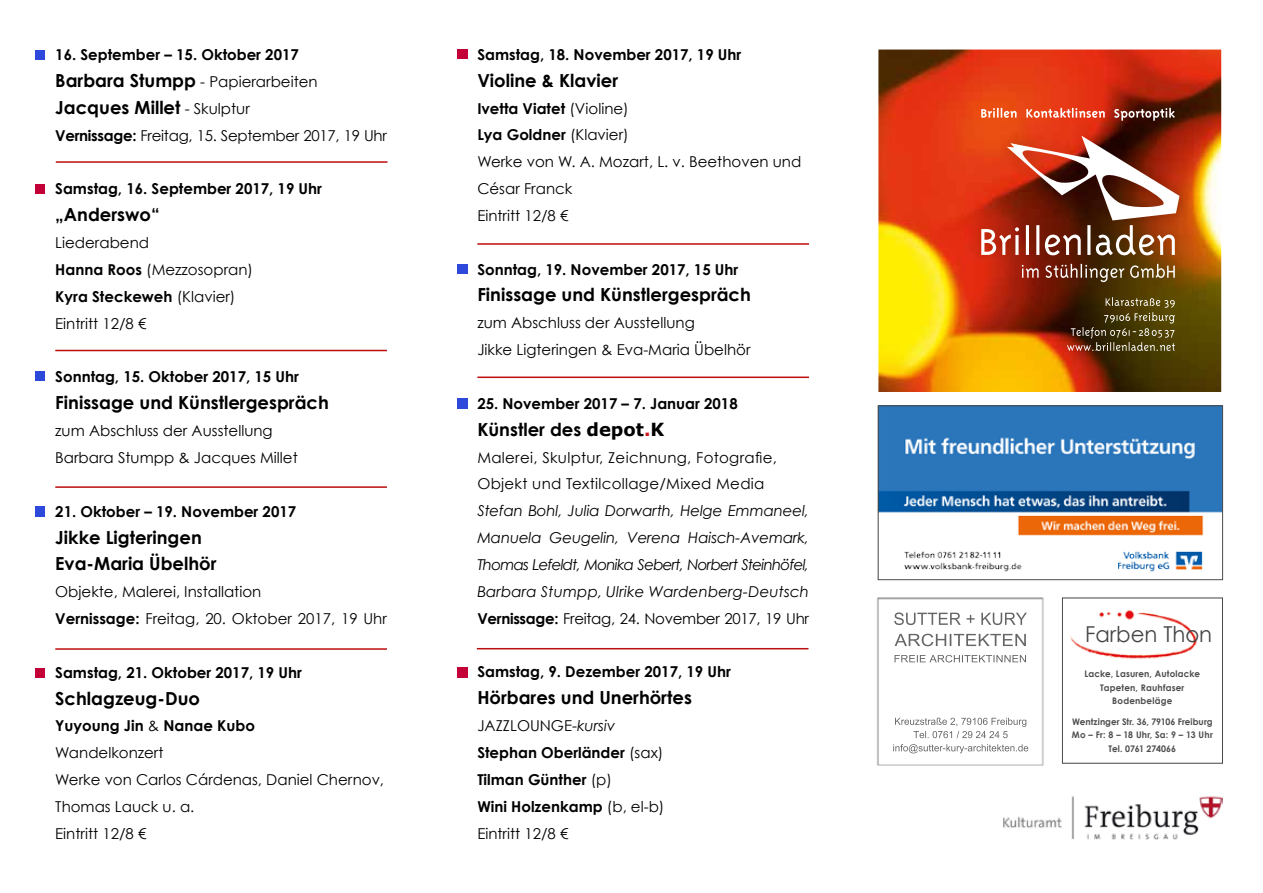
<style>
.page{position:relative;width:1263px;height:893px;background:#fff}
.page>*{position:absolute;margin:0;border:0;box-sizing:border-box;transform-origin:0 0}
.t1{font:21.9px "Century Gothic";color:#454444}
.t2{font:700 18px/26.8px "Century Gothic";color:#000}
.t3{font:15px/26.8px "Century Gothic";color:#000}
.t4{font:700 15px/26.8px "Century Gothic";color:#000}
.t5{font:italic 15px/26.8px "Century Gothic";letter-spacing:.01em;color:#000;text-align:justify}
.t6{font:15px/26.8px "Century Gothic";letter-spacing:.02em;color:#000}
.t7{font:15px "Century Gothic";letter-spacing:-.02em;color:#000}
.t8{font:700 9.15px/13.2px "Century Gothic";letter-spacing:.015em;color:#4d4d4c;text-align:center}
.s1{font-size:18px}
.s2{font-weight:400}
.s3{font-weight:400;font-size:15px}
.s4{font-weight:700}
.s5{font-family:"Verdana"}
.s6{font-family:"Verdana";color:#cd171a}
.s7{font-weight:700;font-style:normal}
.s8{font-style:normal}
.s9{font-weight:400;font-style:italic}
</style>
<div class="page">
<img style="left:878px;top:50px;width:343px;height:342px">
<img style="left:967px;top:123px;width:226px;height:173px">
<svg style="left:981px;top:136px;width:198px;height:146px"></svg>
<svg style="left:1067px;top:297px;width:108px;height:54px"></svg>
<svg style="left:981px;top:108px;width:194px;height:13px"></svg>
<hr style="left:55px;top:486px;width:332px;height:2px;background:#bd0e0d">
<hr style="left:55px;top:350px;width:332px;height:1px;background:#bd0e0d">
<hr style="left:56px;top:161px;width:331px;height:2px;background:#bd0e0d">
<hr style="left:55px;top:648px;width:332px;height:2px;background:#bd0e0d">
<hr style="left:477px;top:243px;width:332px;height:2px;background:#bd0e0d">
<hr style="left:477px;top:377px;width:332px;height:1px;background:#bd0e0d">
<hr style="left:477px;top:648px;width:331px;height:1px;background:#bd0e0d">
<svg style="left:35px;top:51px;width:9px;height:9px"></svg>
<svg style="left:35px;top:507px;width:10px;height:9px"></svg>
<svg style="left:458px;top:399px;width:9px;height:9px"></svg>
<svg style="left:458px;top:264px;width:9px;height:10px"></svg>
<svg style="left:35px;top:669px;width:10px;height:9px"></svg>
<svg style="left:35px;top:184px;width:9px;height:10px"></svg>
<img style="left:877px;top:597px;width:167px;height:169px">
<img style="left:894px;top:612px;width:133px;height:13px">
<img style="left:937px;top:718px;width:50px;height:7px">
<img style="left:943px;top:731px;width:51px;height:7px">
<img style="left:900px;top:744px;width:122px;height:9px">
<svg style="left:1024px;top:746px;width:4px;height:5px"></svg>
<img style="left:894px;top:634px;width:132px;height:12px">
<img style="left:901px;top:655px;width:125px;height:7px">
<img style="left:880px;top:408px;width:341px;height:164px">
<div style="left:878px;top:406px;width:345px;height:174px;border:1px solid #4d4d4c"></div>
<img style="left:1003px;top:796px;width:220px;height:44px">
<svg style="left:35px;top:372px;width:9px;height:9px"></svg>
<svg style="left:458px;top:50px;width:9px;height:9px"></svg>
<svg style="left:458px;top:668px;width:9px;height:9px"></svg>
<div style="left:1062px;top:598px;width:161px;height:165px;border:1px solid #474746"></div>
<img style="left:1070px;top:609px;width:127px;height:50px">
<p class="t4" style="left:55px;top:41px;width:264px">16. September – 15. Oktober 2017<br><span class="s1">Barbara Stumpp</span> <span class="s2">- Papierarbeiten</span></p>
<p class="t2" style="left:55px;top:93px;width:196px">Jacques Millet <span class="s3">- Skulptur</span></p>
<p class="t7" style="left:55px;top:126px;width:333px"><span class="s4">Vernissage:</span> Freitag, 15. September 2017, 19 Uhr</p>
<p class="t4" style="left:55px;top:175px;width:268px">Samstag, 16. September 2017, 19 Uhr</p>
<p class="t2" style="left:55px;top:201px;width:106px">„Anderswo“</p>
<p class="t3" style="left:55px;top:229px;width:199px">Liederabend<br><span class="s4">Hanna Roos</span> (Mezzosopran)<br><span class="s4">Kyra Steckeweh</span> (Klavier)<br>Eintritt 12/8 €</p>
<p class="t4" style="left:55px;top:363px;width:245px">Sonntag, 15. Oktober 2017, 15 Uhr</p>
<p class="t2" style="left:55px;top:389px;width:275px">Finissage und Künstlergespräch</p>
<p class="t3" style="left:55px;top:417px;width:244px">zum Abschluss der Ausstellung<br>Barbara Stumpp &amp; Jacques Millet</p>
<p class="t4" style="left:55px;top:497px;width:242px">21. Oktober – 19. November 2017</p>
<p class="t2" style="left:55px;top:523px;width:163px">Jikke Ligteringen<br>Eva-Maria Übelhör</p>
<p class="t3" style="left:55px;top:578px;width:333px">Objekte, Malerei, Installation<br><span class="s4">Vernissage:</span> Freitag, 20. Oktober 2017, 19 Uhr</p>
<p class="t4" style="left:55px;top:658px;width:248px">Samstag, 21. Oktober 2017, 19 Uhr</p>
<p class="t2" style="left:55px;top:684px;width:146px">Schlagzeug-Duo</p>
<p class="t3" style="left:55px;top:712px;width:330px"><span class="s4">Yuyoung Jin</span> &amp; <span class="s4">Nanae Kubo<br></span>Wandelkonzert<br>Werke von Carlos Cárdenas, Daniel Chernov,<br>Thomas Lauck u. a.<br>Eintritt 12/8 €</p>
<p class="t4" style="left:477px;top:41px;width:266px">Samstag, 18. November 2017, 19 Uhr</p>
<p class="t2" style="left:477px;top:66px;width:142px">Violine &amp; Klavier</p>
<p class="t3" style="left:477px;top:94px;width:325px"><span class="s4">Ivetta Viatet</span> (Violine)<br><span class="s4">Lya Goldner</span> (Klavier)<br>Werke von W. A. Mozart, L. v. Beethoven und<br>César Franck<br>Eintritt 12/8 €</p>
<p class="t4" style="left:477px;top:255px;width:263px">Sonntag, 19. November 2017, 15 Uhr</p>
<p class="t2" style="left:477px;top:281px;width:275px">Finissage und Künstlergespräch</p>
<p class="t3" style="left:477px;top:309px;width:275px">zum Abschluss der Ausstellung<br>Jikke Ligteringen &amp; Eva-Maria Übelhör</p>
<p class="t4" style="left:477px;top:390px;width:262px">25. November 2017 – 7. Januar 2018</p>
<p class="t2" style="left:477px;top:415px;width:189px">Künstler des <span class="s5">depot</span><span class="s6">.</span><span class="s5">K</span></p>
<p class="t6" style="left:477px;top:443px;width:301px">Malerei, Skulptur, Zeichnung, Fotografie,<br>Objekt und Textilcollage/Mixed Media</p>
<p class="t5" style="left:477px;top:497px;width:333px">Stefan Bohl, Julia Dorwarth, Helge Emmaneel, Manuela Geugelin, Verena Haisch-Avemark, Thomas Lefeldt, Monika Sebert, Norbert Steinhöfel, Barbara Stumpp, Ulrike Wardenberg-Deutsch <span class="s7">Vernissage:</span> <span class="s8">Freitag, 24. November 2017, 19 Uhr</span></p>
<p class="t4" style="left:477px;top:658px;width:255px">Samstag, 9. Dezember 2017, 19 Uhr</p>
<p class="t2" style="left:477px;top:684px;width:216px">Hörbares und Unerhörtes</p>
<p class="t4" style="left:477px;top:712px;width:189px"><span class="s2">JAZZLOUNGE-</span><span class="s9">kursiv<br></span>Stephan Oberländer <span class="s2">(sax)<br></span>Tilman Günther <span class="s2">(p)<br></span>Wini Holzenkamp <span class="s2">(b, el-b)<br>Eintritt 12/8 €</span></p>
<h1 class="t1" style="left:1085px;top:621px;width:129px">Farben Thon</h1>
<p class="t8" style="left:1084px;top:667px;width:117px">Lacke, Lasuren, Autolacke<br>Tapeten, Rauhfaser<br>Bodenbeläge</p>
<p class="t8" style="left:1072px;top:715px;width:142px">Wentzinger Str. 36, 79106 Freiburg<br>Mo – Fr: 8 – 18 Uhr, Sa: 9 – 13 Uhr<br>Tel. 0761 274066</p>
</div>
